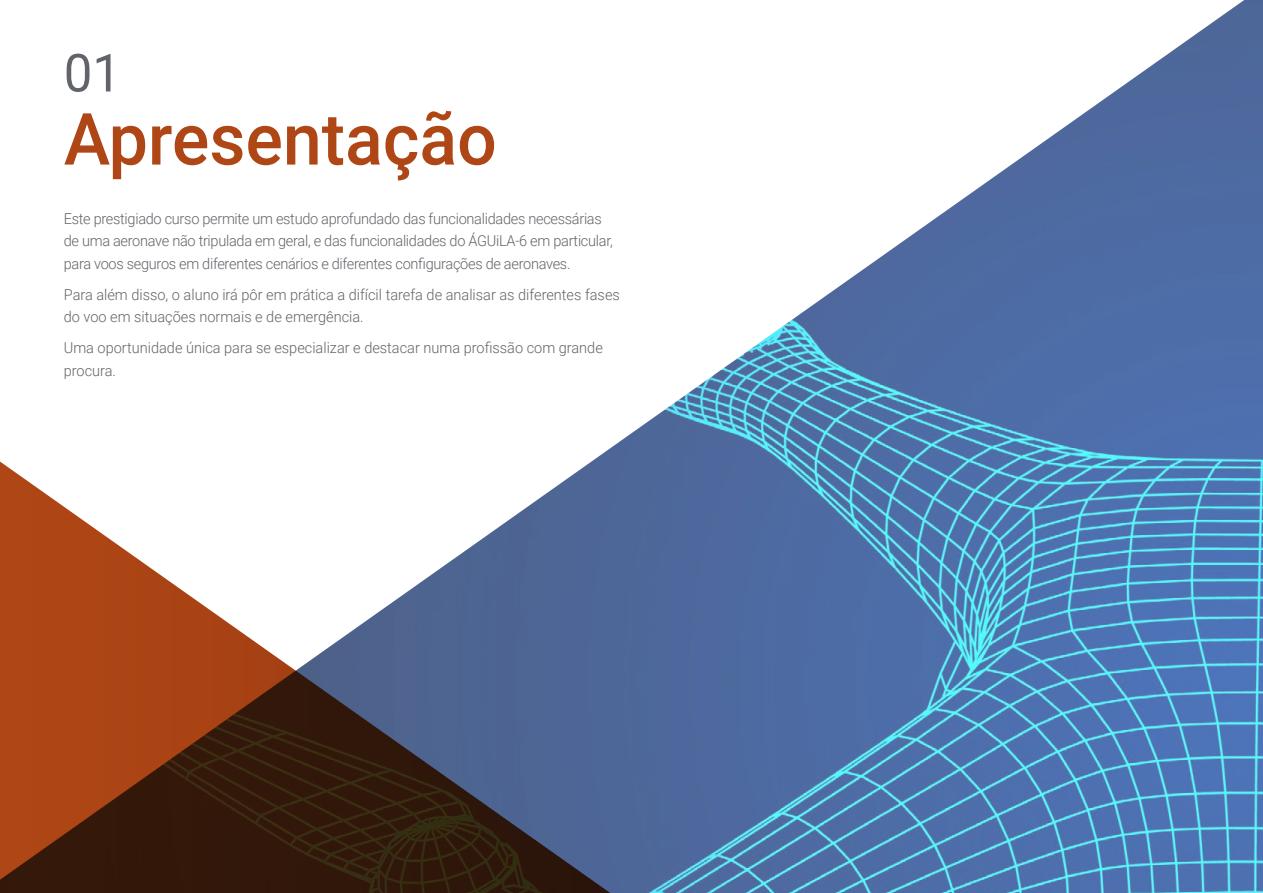
<style>
.page{position:relative;width:1263px;height:893px;background:#fff}
.page>*{position:absolute;margin:0;border:0;box-sizing:border-box;transform-origin:0 0}
.t1{font:500 72px "Roboto";color:#ae4615}
.t2{font:52.5px "Roboto";color:#61646a}
.t3{font:300 15px/22.5px "Roboto";letter-spacing:-.02em;color:#61646a}
.t4{font:300 15px/22.5px "Roboto";color:#61646a}
</style>
<div class="page">
<img style="left:613px;top:0;width:650px;height:893px">
<svg style="left:0;top:446px;width:640px;height:447px"></svg>
<h2 class="t2" style="left:64px;top:36px;width:59px">01</h2>
<h1 class="t1" style="left:64px;top:89px;width:435px">Apresentação</h1>
<p class="t3" style="left:64px;top:207px;width:551px">Este prestigiado curso permite um estudo aprofundado das funcionalidades necessárias de uma aeronave não tripulada em geral, e das funcionalidades do ÁGUiLA-6 em particular, para voos seguros em diferentes cenários e diferentes configurações de aeronaves.</p>
<p class="t4" style="left:64px;top:283px;width:558px">Para além disso, o aluno irá pôr em prática a difícil tarefa de analisar as diferentes fases do voo em situações normais e de emergência.</p>
<p class="t4" style="left:64px;top:336px;width:541px">Uma oportunidade única para se especializar e destacar numa profissão com grande procura.</p>
</div>
